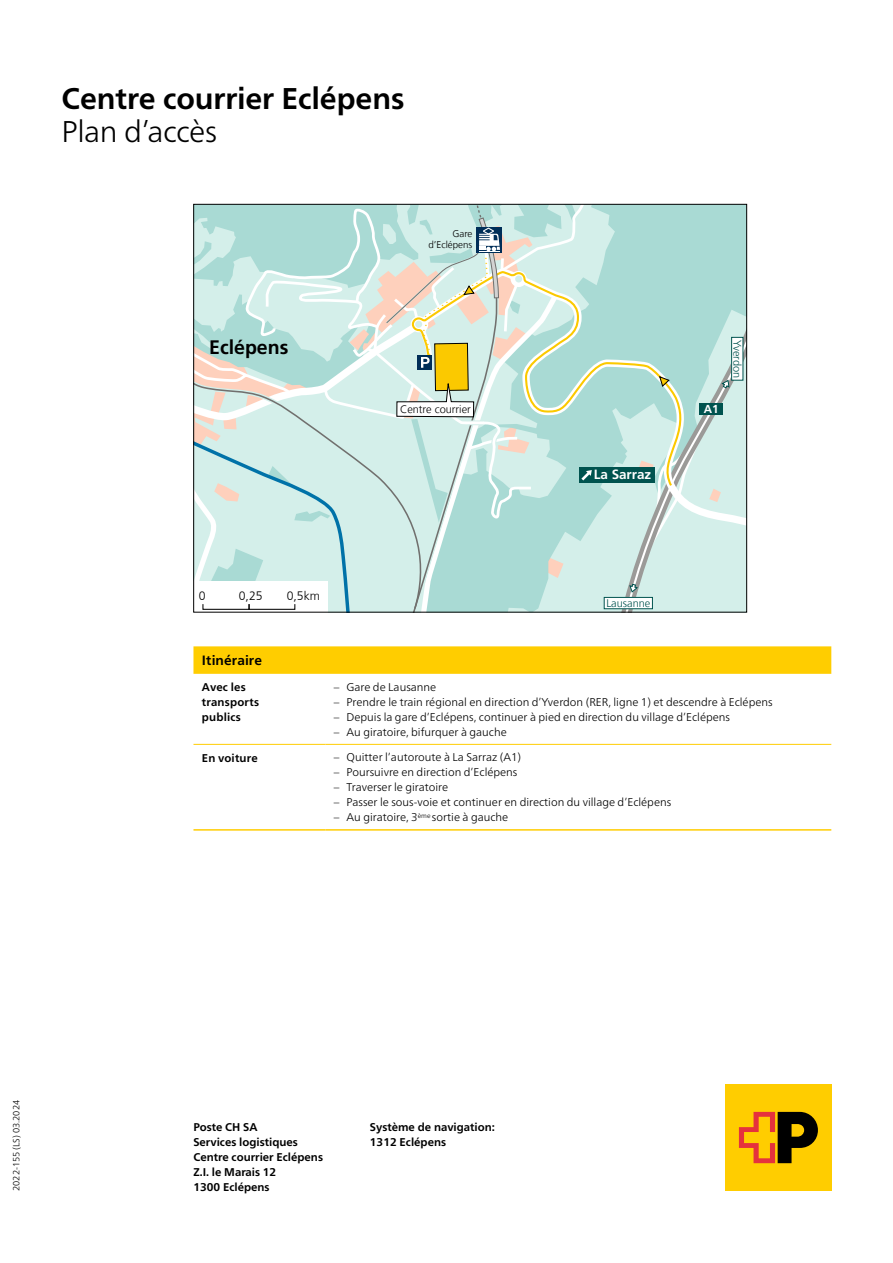
<style>
.page{position:relative;width:893px;height:1263px;background:#fff}
.page>*{position:absolute;margin:0;border:0;box-sizing:border-box;transform-origin:0 0}
.Haupttitel_1__Zeile{font:700 30px "Frutiger Neue LT Pro";letter-spacing:-.005em;color:#000}
.Haupttitel_2__Zeile{font:300 30px "Frutiger Neue LT Pro";letter-spacing:-.02em;color:#000}
.t1{font:700 19.5px "Frutiger";color:#000}
.Tabelle_Grafik{font:700 13.5px "Frutiger Neue LT Pro";letter-spacing:.01em;color:#000}
.t2{font:700 13.5px "Frutiger";color:#fff}
.t3{font:300 12.15px "Frutiger";color:#000}
.t4{font:700 11.55px "Frutiger";color:#fff}
.t5{font:300 11.25px "Frutiger Neue LT Pro";color:#000}
.Absender{font:700 11.25px "Frutiger Neue LT Pro";color:#000}
.Tabelle_Grafik_7_5pt{font:700 11.25px/15px "Frutiger Neue LT Pro";letter-spacing:.015em;color:#000}
.t6{font:700 10.95px "Futura";color:#fbc900}
.t7{font:300 10.95px "Frutiger";color:#00534f}
.t8{font:300 10.95px "Frutiger";color:#000}
.t9{font:300 9.75px/10.9px "Frutiger";color:#000;text-align:right}
.Artikelnummer{font:300 9px "Frutiger Neue LT Pro";color:#000}
</style>
<div class="page">
<svg style="left:702px;top:206px;width:43px;height:404px;background:#bee4de"></svg>
<svg style="left:702px;top:266px;width:43px;height:285px;background:#c8e6e1"></svg>
<div style="left:699px;top:403px;width:24px;height:12px;background:#00534f"></div>
<div style="left:732px;top:337px;width:11px;height:43px;background:#fff"></div>
<div style="left:731px;top:337px;width:12px;height:43px;border:1px solid #00534f"></div>
<svg style="left:721px;top:380px;width:8px;height:8px"></svg>
<svg style="left:195px;top:206px;width:507px;height:404px;background:#c6e3db"></svg>
<svg style="left:193px;top:646px;width:638px;height:28px;background:#ffce05"></svg>
<hr style="left:193px;top:829px;width:132px;height:2px;background:#ffcd00">
<hr style="left:325px;top:829px;width:506px;height:2px;background:#ffcd00">
<hr style="left:193px;top:744px;width:132px;height:1px;background:#ffcd00">
<hr style="left:325px;top:744px;width:506px;height:1px;background:#ffcd00">
<div style="left:725px;top:1084px;width:106px;height:107px;background:#ffcd00"></div>
<svg style="left:739px;top:1112px;width:79px;height:51px"></svg>
<p class="Haupttitel_1__Zeile" style="left:62px;top:81px;width:344px">Centre courrier Eclépens</p>
<p class="Haupttitel_2__Zeile" style="left:62px;top:114px;width:157px">Plan d’accès</p>
<p class="t1" style="left:209px;top:335px;width:81px">Eclépens</p>
<p class="t9" style="left:428px;top:228px;width:45px">Gare d’Eclépens</p>
<p class="t6" style="left:485px;top:248px;width:4px">.</p>
<p class="t6" style="left:485px;top:253px;width:4px">.</p>
<p class="t6" style="left:485px;top:258px;width:4px">.</p>
<p class="t6" style="left:424px;top:287px;width:66px">.................</p>
<p class="t6" style="left:423px;top:328px;width:9px">..... .</p>
<p class="t6" style="left:429px;top:345px;width:4px">.</p>
<p class="t3" style="left:199px;top:589px;width:8px">0</p>
<p class="t3" style="left:239px;top:589px;width:25px">0,25</p>
<p class="t3" style="left:287px;top:589px;width:35px">0,5km</p>
<p class="t8" style="left:400px;top:403px;width:72px">Centre courrier</p>
<p class="t2" style="left:594px;top:467px;width:59px">La Sarraz</p>
<p class="t7" style="left:606px;top:597px;width:45px">Lausanne</p>
<p class="t4" style="left:704px;top:403px;width:16px">A1</p>
<p class="t7" style="left:744px;top:340px;width:40px;rotate:90deg">Yverdon</p>
<p class="Tabelle_Grafik" style="left:202px;top:653px;width:62px">Itinéraire</p>
<p class="Tabelle_Grafik_7_5pt" style="left:202px;top:679px;width:59px">Avec les transports publics</p>
<p class="t5" style="left:334px;top:680px;width:104px">– Gare de Lausanne</p>
<p class="t5" style="left:334px;top:695px;width:440px">– Prendre le train régional en direction d’Yverdon (RER, ligne 1) et descendre à Eclépens</p>
<p class="t5" style="left:334px;top:710px;width:398px">– Depuis la gare d’Eclépens, continuer à pied en direction du village d’Eclépens</p>
<p class="t5" style="left:334px;top:725px;width:174px">– Au giratoire, bifurquer à gauche</p>
<p class="Tabelle_Grafik_7_5pt" style="left:202px;top:750px;width:57px">En voiture</p>
<p class="t5" style="left:334px;top:751px;width:189px">– Quitter l’autoroute à La Sarraz (A1)</p>
<p class="t5" style="left:334px;top:766px;width:185px">– Poursuivre en direction d’Eclépens</p>
<p class="t5" style="left:334px;top:781px;width:116px">– Traverser le giratoire</p>
<p class="t5" style="left:334px;top:796px;width:339px">– Passer le sous-voie et continuer en direction du village d’Eclépens</p>
<p class="t5" style="left:334px;top:811px;width:176px">– Au giratoire, 3<sup>ème</sup> sortie à gauche</p>
<p class="Artikelnummer" style="left:11px;top:1191px;width:92px;rotate:-90deg">2022-155 (LS) 03.2024</p>
<p class="Absender" style="left:193px;top:1120px;width:66px">Poste CH SA</p>
<p class="Absender" style="left:193px;top:1135px;width:106px">Services logistiques</p>
<p class="Absender" style="left:193px;top:1150px;width:131px">Centre courrier Eclépens</p>
<p class="Absender" style="left:193px;top:1165px;width:84px">Z.I. le Marais 12</p>
<p class="Absender" style="left:193px;top:1180px;width:78px">1300 Eclépens</p>
<p class="Absender" style="left:370px;top:1120px;width:127px">Système de navigation:</p>
<p class="Absender" style="left:370px;top:1135px;width:78px">1312 Eclépens</p>
</div>
